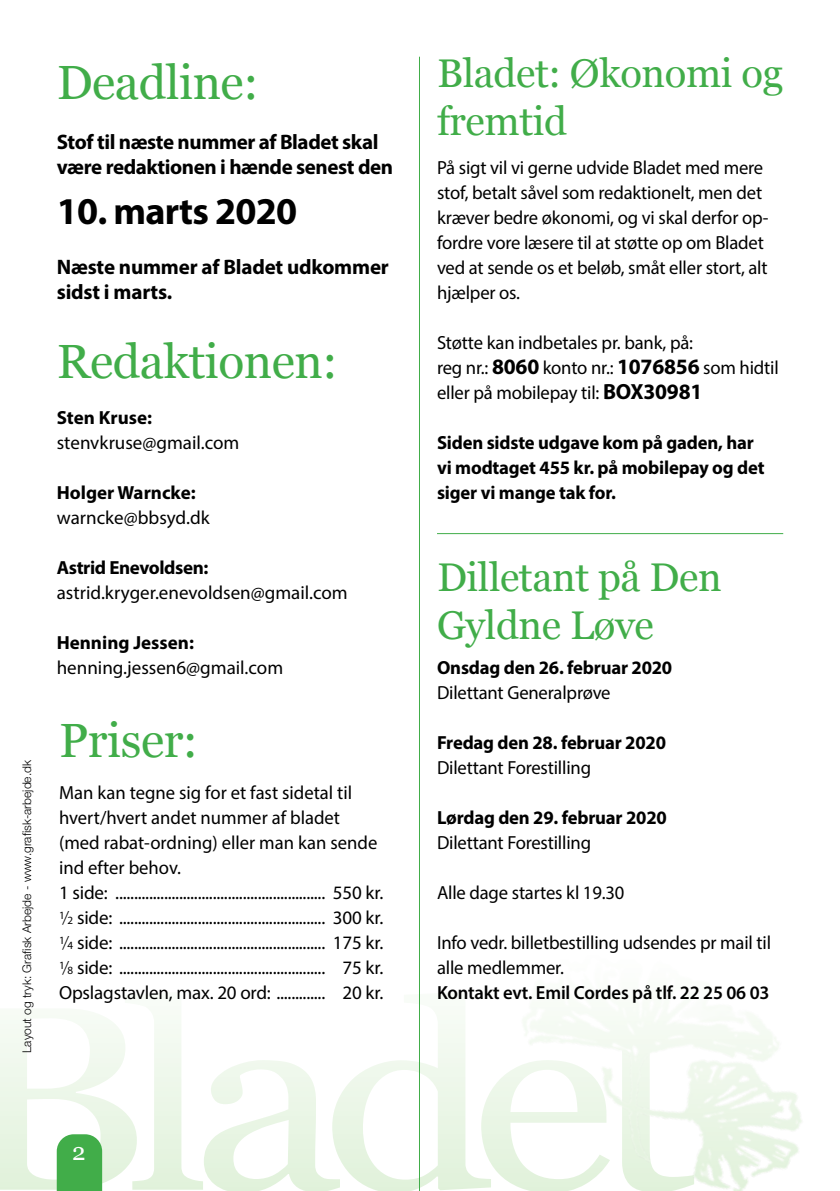
<style>
.page{position:relative;width:840px;height:1191px;background:#fff}
.page>*{position:absolute;margin:0;border:0;box-sizing:border-box;transform-origin:0 0}
.t1{font:48px "Georgia";letter-spacing:-.01em;color:#41ad49}
.t2{font:40px/48px "Georgia";letter-spacing:-.01em;color:#41ad49}
.t3{font:700 38px "Myriad Pro";letter-spacing:-.02em;color:#000}
.t4{font:24px "Georgia";color:#fff}
.t5{font:700 21px/25px "Myriad Pro";letter-spacing:-.02em;color:#000}
.t6{font:19px/25px "Myriad Pro";letter-spacing:-.01em;color:#000}
.t7{font:700 19px/25px "Myriad Pro";letter-spacing:-.01em;color:#000}
.t8{font:600 19px "Myriad Pro";letter-spacing:-.01em;color:#000}
.t9{font:300 12px "Helvetica Neue LT Std";color:#000}
.s1{font-weight:300;color:#fff}
.s2{font-size:11px;color:#fff}
.s3{font-weight:700;font-size:22px}
</style>
<div class="page">
<svg style="left:0;top:1015px;width:481px;height:176px"></svg>
<img style="left:481px;top:1016px;width:321px;height:175px">
<hr style="left:419px;top:57px;width:1px;height:1134px;background:#41ad49">
<div style="left:57px;top:1134px;width:45px;height:57px;background:#41ad49"></div>
<hr style="left:437px;top:533px;width:345px;height:1px;background:#41ad49">
<p class="t9" style="left:20px;top:1053px;width:295px;rotate:-90deg">Layout og tryk: Grafisk Arbejde - www.grafisk-arbejde.dk</p>
<h1 class="t1" style="left:57px;top:47px;width:203px">Deadline:</h1>
<p class="t5" style="left:57px;top:128px;width:337px">Stof til næste nummer af Bladet skal være redaktionen i hænde senest den</p>
<h3 class="t3" style="left:57px;top:186px;width:242px">10. marts 2020</h3>
<p class="t5" style="left:57px;top:253px;width:333px">Næste nummer af Bladet udkommer sidst i marts.</p>
<h1 class="t1" style="left:57px;top:326px;width:282px">Redaktionen:</h1>
<p class="t7" style="left:57px;top:404px;width:97px">Sten Kruse:</p>
<p class="t6" style="left:57px;top:430px;width:184px">stenvkruse@gmail.com</p>
<p class="t7" style="left:57px;top:479px;width:140px">Holger Warncke:</p>
<p class="t6" style="left:57px;top:505px;width:154px">warncke@bbsyd.dk</p>
<p class="t7" style="left:57px;top:554px;width:153px">Astrid Enevoldsen:</p>
<p class="t6" style="left:57px;top:580px;width:292px">astrid.kryger.enevoldsen@gmail.com</p>
<p class="t7" style="left:57px;top:629px;width:139px">Henning Jessen:</p>
<p class="t6" style="left:57px;top:655px;width:228px">henning.jessen6@gmail.com</p>
<h1 class="t1" style="left:59px;top:705px;width:140px">Priser:</h1>
<p class="t6" style="left:59px;top:780px;width:326px">Man kan tegne sig for et fast sidetal til hvert/hvert andet nummer af bladet (med rabat-ordning) eller man kan sende ind efter behov.<br>1 side: ........................................................ 550 kr.<br><sup>1</sup><span class="s1">/</span><span class="s2">2</span> side: ....................................................... 300 kr.<br><sup>1</sup><span class="s1">/</span><span class="s2">4</span> side: ....................................................... 175 kr.<br><sup>1</sup><span class="s1">/</span><span class="s2">8</span> side: ....................................................... 75 kr.<br>Opslagstavlen, max. 20 ord: ............. 20 kr.</p>
<p class="t4" style="left:72px;top:1134px;width:15px">2</p>
<h2 class="t2" style="left:437px;top:48px;width:347px">Bladet: Økonomi og fremtid</h2>
<p class="t6" style="left:437px;top:155px;width:333px">På sigt vil vi gerne udvide Bladet med mere stof, betalt såvel som redaktionelt, men det kræver bedre økonomi, og vi skal derfor op&shy;fordre vore læsere til at støtte op om Bladet ved at sende os et beløb, småt eller stort, alt hjælper os.</p>
<p class="t6" style="left:437px;top:330px;width:343px">Støtte kan indbetales pr. bank, på:<br>reg nr.: <span class="s3">8060</span> konto nr.: <span class="s3">1076856</span> som hidtil eller på mobilepay til: <span class="s3">BOX30981</span></p>
<p class="t7" style="left:437px;top:429px;width:329px">Siden sidste udgave kom på gaden, har vi modtaget 455 kr. på mobilepay og det siger vi mange tak for.</p>
<h2 class="t2" style="left:437px;top:552px;width:286px">Dilletant på Den<br>Gyldne Løve</h2>
<p class="t7" style="left:437px;top:654px;width:237px">Onsdag den 26. februar 2020</p>
<p class="t6" style="left:437px;top:680px;width:175px">Dilettant Generalprøve</p>
<p class="t7" style="left:437px;top:729px;width:230px">Fredag den 28. februar 2020</p>
<p class="t6" style="left:437px;top:755px;width:155px">Dilettant Forestilling</p>
<p class="t7" style="left:437px;top:804px;width:231px">Lørdag den 29. februar 2020</p>
<p class="t6" style="left:437px;top:830px;width:155px">Dilettant Forestilling</p>
<p class="t6" style="left:437px;top:880px;width:189px">Alle dage startes kl 19.30</p>
<p class="t6" style="left:437px;top:930px;width:335px">Info vedr. billetbestilling udsendes pr mail til alle medlemmer.</p>
<p class="t8" style="left:437px;top:980px;width:334px">Kontakt evt. Emil Cordes på tlf. 22 25 06 03</p>
</div>
